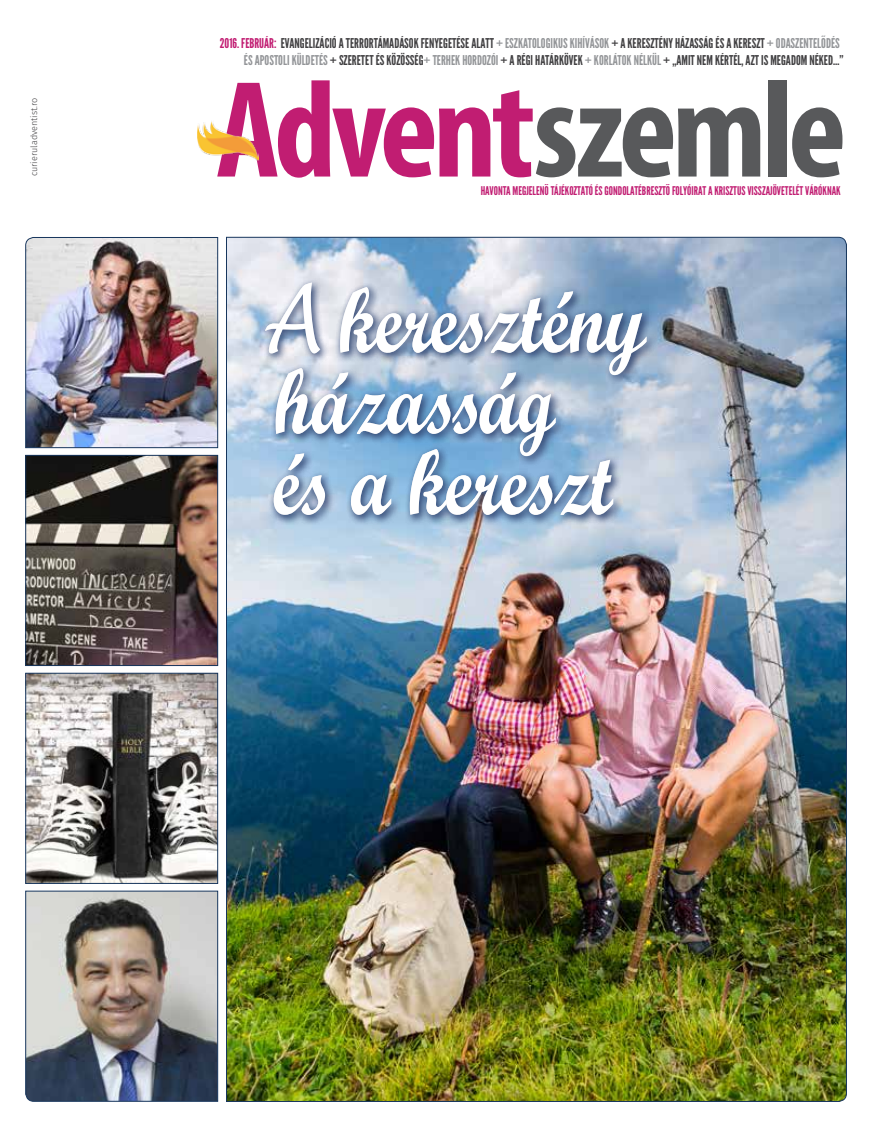
<style>
.page{position:relative;width:872px;height:1127px;background:#fff}
.page>*{position:absolute;margin:0;border:0;box-sizing:border-box;transform-origin:0 0}
.t1{font:700 condensed 138.9px "Myriad Pro";letter-spacing:-.035em;color:#c11d72}
.t2{font:93px/81px "Script MT Bold";letter-spacing:-.005em;color:#fff;scale:.82 1}
.t3{font:13.5px/16.5px "League Gothic";color:#414042;text-align:right}
.t4{font:12px "League Gothic";color:#c11d72}
.t5{font:300 9px "Fira Sans";color:#414042}
.s1{color:#c11d72}
.s2{color:#939598}
.s3{color:#58595b}
.s4{font-family:"Lucida Handwriting";font-style:italic}
</style>
<div class="page">
<img style="left:226px;top:237px;width:621px;height:865px">
<img style="left:25px;top:237px;width:193px;height:211px">
<img style="left:28px;top:675px;width:188px;height:206px">
<div style="left:26px;top:673px;width:192px;height:210px;border:1px solid #17365d"></div>
<img style="left:28px;top:457px;width:188px;height:207px">
<div style="left:26px;top:455px;width:192px;height:211px;border:1px solid #17365d"></div>
<img style="left:25px;top:891px;width:193px;height:210px">
<div style="left:260px;top:278px;width:397px;height:248px;background:#314672;opacity:.75"></div>
<img style="left:198px;top:121px;width:60px;height:40px">
<p class="t5" style="left:28px;top:176px;width:80px;rotate:-90deg">curieruladventist.ro</p>
<p class="t3" style="left:220px;top:35px;width:625px"><span class="s1">2016. FEBRUÁR:</span> EVANGELIZÁCIÓ A TERRORTÁMADÁSOK FENYEGETÉSE ALATT <span class="s2">+ ESZKATOLOGIKUS KIHÍVÁSOK</span> + A KERESZTÉNY HÁZASSÁG ÉS A KERESZT <span class="s2">+ ODASZENTELŐDÉS<br>ÉS APOSTOLI KÜLDETÉS</span> + SZERETET ÉS KÖZÖSSÉG<span class="s2">+ TERHEK HORDOZÓI</span> + A RÉGI HATÁRKÖVEK <span class="s2">+ KORLÁTOK NÉLKÜL</span> + „AMIT NEM KÉRTÉL, AZT IS MEGADOM NÉKED…”</p>
<h1 class="t1" style="left:216px;top:43px;width:631px">Advent<span class="s3">szemle</span></h1>
<p class="t4" style="left:481px;top:184px;width:361px">HAVONTA MEGJELENŐ TÁJÉKOZTATÓ ÉS GONDOLATÉBRESZTŐ FOLYÓIRAT AKRISZTUS VISSZAJÖVETELÉT VÁRÓKNAK</p>
<h2 class="t2" style="left:262px;top:279px;width:469px"><span class="s4">A</span> keresztény házasság<br>és a kereszt</h2>
</div>
